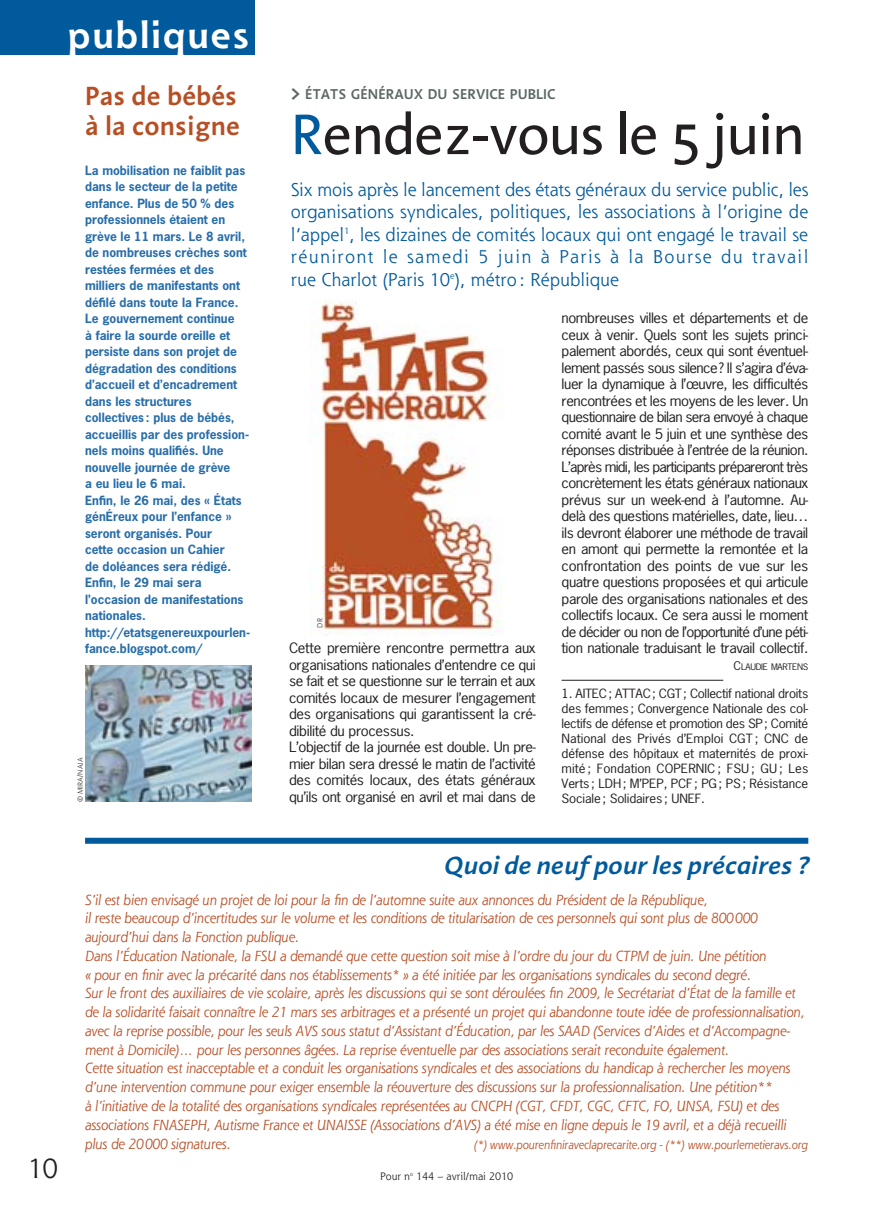
<style>
.page{position:relative;width:872px;height:1211px;background:#fff}
.page>*{position:absolute;margin:0;border:0;box-sizing:border-box;transform-origin:0 0}
.t1{font:58.5px "Aroma LT";letter-spacing:-.035em;color:#231f20}
.t2{font:700 36px "Shannon";letter-spacing:.06em;color:#fff}
.t3{font:600 27px/30px "Aroma LT";color:#b74f25}
.t4{font:27px "Shannon";color:#231f20}
.t5{font:italic 600 25.5px "Aroma LT";color:#005a9b}
.t6{font:18px/22.5px "Shannon";color:#005a9b;text-align:justify}
.t7{font:600 14.7px "Aroma LT";color:#5d6967}
.t8{font:italic 14.25px/18.8px "Shannon";letter-spacing:-.015em;color:#b74f25}
.t9{font:13.5px/16.5px "News Gothic";letter-spacing:-.025em;color:#231f20;text-align:justify;scale:1.1 1}
.t10{font:700 12px/16.5px "News Gothic";color:#286eaa}
.t11{font:12px/15px "News Gothic";letter-spacing:-.01em;color:#231f20;text-align:justify;scale:1.1 1}
.t12{font:italic 12px "Shannon";letter-spacing:-.015em;color:#b74f25}
.t13{font:10.5px "Shannon";color:#231f20}
.t14{font:8.4px "News Gothic";letter-spacing:-.03em;color:#231f20;scale:1.1 1}
.t15{font:300 7.5px "Aroma LT";color:#231f20}
.s1{font-size:19.5px}
.s2{color:#005a9b}
.s3{font-size:11.25px}
</style>
<div class="page">
<div style="left:1px;top:0;width:254px;height:55px;background:#005a9b"></div>
<div style="left:85px;top:837px;width:723px;height:6px;background:#005a9b"></div>
<hr style="left:561px;top:680px;width:162px;height:1px;background:#231f20">
<img style="left:310px;top:301px;width:193px;height:334px">
<img style="left:85px;top:665px;width:166px;height:136px">
<h2 class="t2" style="left:68px;top:20px;width:182px">publiques</h2>
<h3 class="t3" style="left:85px;top:83px;width:157px">Pas de bébés à la consigne</h3>
<p class="t10" style="left:85px;top:163px;width:167px">La mobilisation ne faiblit pas dans le secteur de la petite enfance. Plus de 50 % des professionnels étaient en grève le 11 mars. Le 8 avril, de nombreuses crèches sont restées fermées et des milliers de manifestants ont défilé dans toute la France.<br>Le gouvernement continue<br>à faire la sourde oreille et persiste dans son projet de dégradation des conditions d’accueil et d’encadrement dans les structures collectives : plus de bébés, accueillis par des profession&shy;nels moins qualifiés. Une nouvelle journée de grève<br>a eu lieu le 6 mai.<br>Enfin, le 26 mai, des « États génÉreux pour l’enfance » seront organisés. Pour<br>cette occasion un Cahier<br>de doléances sera rédigé.<br>Enfin, le 29 mai sera l’occasion de manifestations nationales. http://etatsgenereuxpourlen&shy;fance.blogspot.com/</p>
<p class="t15" style="left:77px;top:802px;width:46px;rotate:-90deg">© MIRA/NAJA</p>
<p class="t7" style="left:291px;top:89px;width:266px"><span class="s1">&gt;</span> ÉTATS GÉNÉRAUX DU SERVICE PUBLIC</p>
<h1 class="t1" style="left:291px;top:112px;width:516px"><span class="s2">R</span>endez-vous le 5 juin</h1>
<p class="t6" style="left:291px;top:180px;width:519px">Six mois après le lancement des états généraux du service public, les organisations syndicales, politiques, les associations à l’origine de l’appel<sup>1</sup>, les dizaines de comités locaux qui ont engagé le travail se réuniront le samedi 5 juin à Paris à la Bourse du travail rue Charlot (Paris 10<sup>e</sup>), métro: République</p>
<p class="t15" style="left:317px;top:627px;width:11px;rotate:-90deg">DR</p>
<p class="t9" style="left:289px;top:641px;width:226px;text-align:left">Cette première rencontre permettra aux organisations nationales d’entendre ce qui se fait et se questionne sur le terrain et aux comités locaux de mesurer l’engagement des organisations qui garantissent la cré&shy;dibilité du processus.<br>L’objectif de la journée est double. Un pre&shy;mier bilan sera dressé le matin de l’activité des comités locaux, des états généraux qu’ils ont organisé en avril et mai dans de</p>
<p class="t9" style="left:561px;top:311px;width:226px">nombreuses villes et départements et de ceux à venir. Quels sont les sujets princi&shy;palement abordés, ceux qui sont éventuel&shy;lement passés sous silence? Il s’agira d’éva&shy;luer la dynamique à l’œuvre, les difficultés rencontrées et les moyens de les lever. Un questionnaire de bilan sera envoyé à chaque comité avant le 5 juin et une synthèse des réponses distribuée à l’entrée de la réunion.<br>L’après midi, les participants prépareront très concrètement les états généraux nationaux prévus sur un week-end à l’automne. Au&shy;delà des questions matérielles, date, lieu… ils devront élaborer une méthode de travail en amont qui permette la remontée et la confrontation des points de vue sur les quatre questions proposées et qui articule parole des organisations nationales et des collectifs locaux. Ce sera aussi le moment de décider ou non de l’opportunité d’une péti&shy;tion nationale traduisant le travail collectif.</p>
<p class="t14" style="left:733px;top:663px;width:69px"><span class="s3">C</span>LAUDIE MARTENS</p>
<p class="t11" style="left:561px;top:686px;width:226px">1. AITEC; ATTAC; CGT; Collectif national droits des femmes; Convergence Nationale des col&shy;lectifs de défense et promotion des SP; Comité National des Privés d’Emploi CGT ; CNC de défense des hôpitaux et maternités de proxi&shy;mité ; Fondation COPERNIC ; FSU ; GU ; Les Verts; LDH; M’PEP, PCF; PG; PS; Résistance Sociale; Solidaires; UNEF.</p>
<h3 class="t4" style="left:27px;top:1157px;width:32px">10</h3>
<h3 class="t5" style="left:445px;top:855px;width:365px">Quoi de neuf pour les précaires ?</h3>
<p class="t8" style="left:85px;top:891px;width:721px">S’il est bien envisagé un projet de loi pour la fin de l’automne suite aux annonces du Président de la République,<br>il reste beaucoup d’incertitudes sur le volume et les conditions de titularisation de ces personnels qui sont plus de 800000 aujourd’hui dans la Fonction publique.<br>Dans l’Éducation Nationale, la FSU a demandé que cette question soit mise à l’ordre du jour du CTPM de juin. Une pétition<br>« pour en finir avec la précarité dans nos établissements* » a été initiée par les organisations syndicales du second degré.<br>Sur le front des auxiliaires de vie scolaire, après les discussions qui se sont déroulées fin 2009, le Secrétariat d’État de la famille et de la solidarité faisait connaître le 21 mars ses arbitrages et a présenté un projet qui abandonne toute idée de professionnalisation, avec la reprise possible, pour les seuls AVS sous statut d’Assistant d’Éducation, par les SAAD (Services d’Aides et d’Accompagne&shy;ment à Domicile)… pour les personnes âgées. La reprise éventuelle par des associations serait reconduite également.<br>Cette situation est inacceptable et a conduit les organisations syndicales et des associations du handicap à rechercher les moyens d’une intervention commune pour exiger ensemble la réouverture des discussions sur la professionnalisation. Une pétition**<br>à l’initiative de la totalité des organisations syndicales représentées au CNCPH (CGT, CFDT, CGC, CFTC, FO, UNSA, FSU) et des associations FNASEPH, Autisme France et UNAISSE (Associations d’AVS) a été mise en ligne depuis le 19 avril, et a déjà recueilli plus de 20000 signatures.</p>
<p class="t12" style="left:474px;top:1139px;width:335px">(*) www.pourenfiniraveclaprecarite.org - (**) www.pourlemetieravs.org</p>
<p class="t13" style="left:380px;top:1172px;width:134px">Pour n<sup>o</sup> 144 – avril/mai 2010</p>
</div>
